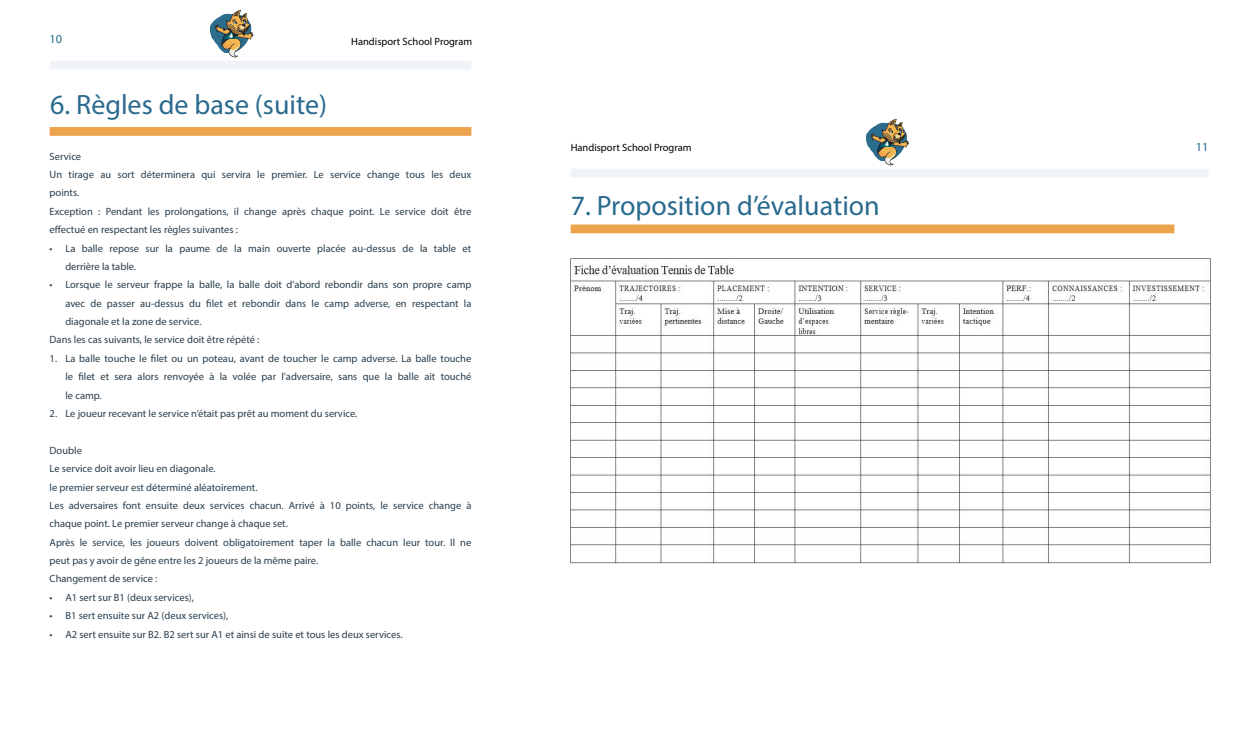
<style>
.page{position:relative;width:1258px;height:737px;background:#fff}
.page>*{position:absolute;margin:0;border:0;box-sizing:border-box;transform-origin:0 0}
.t1{font:28px "Myriad Pro";color:#296a8e}
.t2{font:12.25px "Myriad Pro";color:#296a8e}
.t3{font:10.5px/18.4px "Myriad Pro";color:#293e4d}
.t4{font:10.5px "Myriad Pro";color:#000}
</style>
<div class="page">
<div style="left:570px;top:169px;width:638px;height:8px;background:#f0f4f8"></div>
<div style="left:570px;top:224px;width:604px;height:9px;background:#eda34c"></div>
<img style="left:570px;top:258px;width:641px;height:306px">
<div style="left:50px;top:127px;width:421px;height:9px;background:#eda34c"></div>
<img style="left:211px;top:11px;width:43px;height:46px">
<img style="left:866px;top:119px;width:43px;height:47px">
<div style="left:50px;top:61px;width:421px;height:8px;background:#f0f4f8"></div>
<p class="t2" style="left:50px;top:32px;width:14px">10</p>
<p class="t4" style="left:351px;top:35px;width:122px">Handisport School Program</p>
<h1 class="t1" style="left:50px;top:88px;width:278px">6. Règles de base (suite)</h1>
<p class="t3" style="left:50px;top:147px;width:423px">Service<br>Un tirage au sort déterminera qui servira le premier. Le service change tous les deux points.<br>Exception : Pendant les prolongations, il change après chaque point. Le service doit être effectué en respectant les règles suivantes :</p>
<p class="t3" style="left:65px;top:239px;width:407px;text-indent:-16px">• La balle repose sur la paume de la main ouverte placée au-dessus de la table et derrière la table.</p>
<p class="t3" style="left:50px;top:275px;width:423px">• Lorsque le serveur frappe la balle, la balle doit d’abord rebondir dans son propre camp</p>
<p class="t3" style="left:65px;top:294px;width:407px">avec de passer au-dessus du filet et rebondir dans le camp adverse, en respectant la</p>
<p class="t3" style="left:65px;top:312px;width:138px">diagonale et la zone de service.</p>
<p class="t3" style="left:50px;top:330px;width:211px">Dans les cas suivants, le service doit être répété :</p>
<p class="t3" style="left:65px;top:349px;width:407px;text-align:justify;text-indent:-16px">1. La balle touche le filet ou un poteau, avant de toucher le camp adverse. La balle touche le filet et sera alors renvoyée à la volée par l’adversaire, sans que la balle ait touché le camp.</p>
<p class="t3" style="left:50px;top:404px;width:309px">2. Le joueur recevant le service n’était pas prêt au moment du service.</p>
<p class="t3" style="left:50px;top:441px;width:423px">Double<br>Le service doit avoir lieu en diagonale.<br>le premier serveur est déterminé aléatoirement.<br>Les adversaires font ensuite deux services chacun. Arrivé à 10 points, le service change à chaque point. Le premier serveur change à chaque set.<br>Après le service, les joueurs doivent obligatoirement taper la balle chacun leur tour. Il ne peut pas y avoir de gêne entre les 2 joueurs de la même paire.<br>Changement de service :</p>
<p class="t3" style="left:50px;top:588px;width:146px">• A1 sert sur B1 (deux services),</p>
<p class="t3" style="left:50px;top:606px;width:180px">• B1 sert ensuite sur A2 (deux services),</p>
<p class="t3" style="left:50px;top:624px;width:354px">• A2 sert ensuite sur B2. B2 sert sur A1 et ainsi de suite et tous les deux services.</p>
<p class="t4" style="left:570px;top:141px;width:122px">Handisport School Program</p>
<p class="t2" style="left:1195px;top:139px;width:14px">11</p>
<h1 class="t1" style="left:570px;top:188px;width:311px">7. Proposition d’évaluation</h1>
</div>
